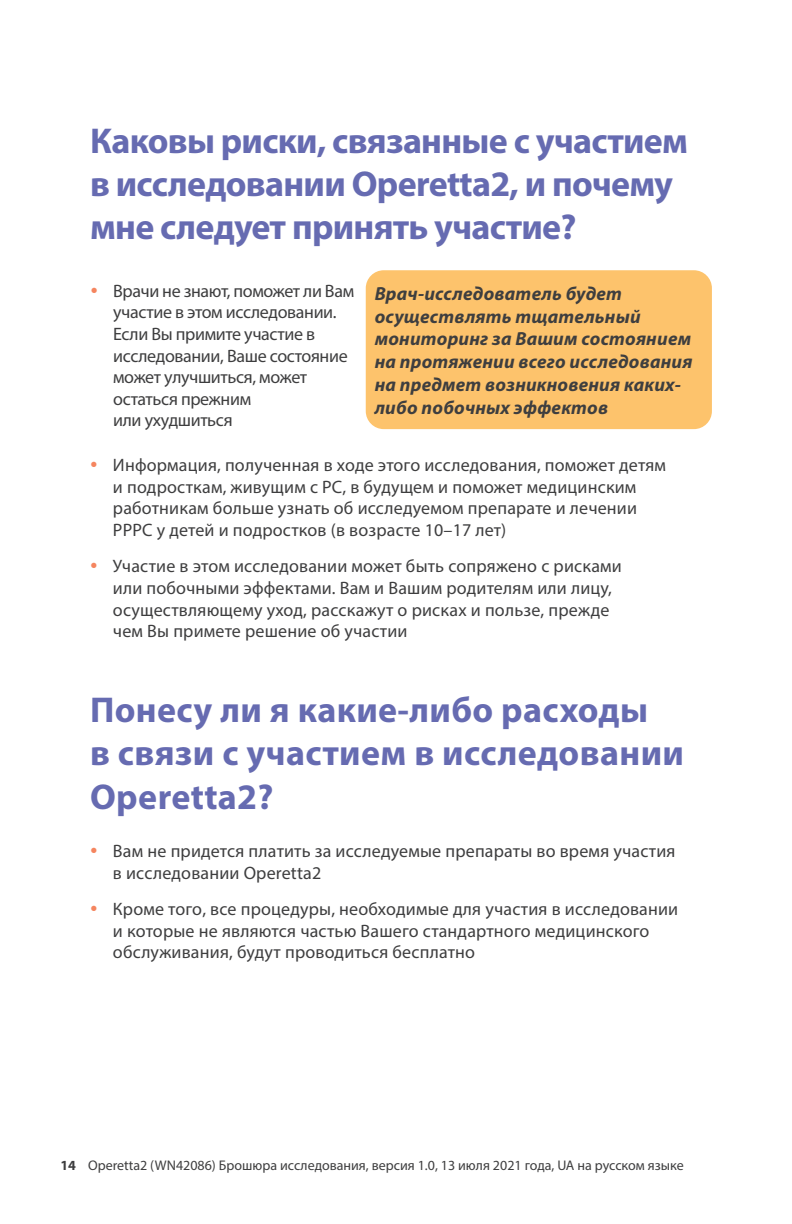
<style>
.page{position:relative;width:792px;height:1224px;background:#fff}
.page>*{position:absolute;margin:0;border:0;box-sizing:border-box;transform-origin:0 0}
.t1{font:700 36px/43.2px "Myriad Pro";letter-spacing:-.02em;color:#666bb1}
.t2{font:700 36px/43.2px "Myriad Pro";letter-spacing:.01em;color:#666bb1}
.t3{font:italic 700 19px/22.8px "Myriad Pro";letter-spacing:.01em;color:#3e3e3f}
.t4{font:18px/21.6px "Myriad Pro";letter-spacing:.01em;color:#3e3e3f}
.t5{font:18px/21.6px "Myriad Pro";letter-spacing:-.02em;color:#3e3e3f}
.t6{font:14px "Myriad Pro";color:#3e3e3f}
.s1{font-weight:700}
</style>
<div class="page">
<div style="left:366px;top:270px;width:346px;height:159px;background:#fdc36c;border-radius:18px"></div>
<h1 class="t1" style="left:90px;top:118px;width:599px">Каковы риски, связанные с участием в исследовании Operetta2, и почему мне следует принять участие?</h1>
<p class="t3" style="left:375px;top:281px;width:319px">Врач-исследователь будет осуществлять тщательный мониторинг за Вашим состоянием на протяжении всего исследования на предмет возникновения каких&shy;либо побочных эффектов</p>
<p class="t5" style="left:113px;top:280px;width:243px">Врачи не знают, поможет ли Вам участие в этом исследовании.<br>Если Вы примите участие в исследовании, Ваше состояние может улучшиться, может остаться прежним<br>или ухудшиться</p>
<p class="t4" style="left:113px;top:454px;width:555px">Информация, полученная в ходе этого исследования, поможет детям и подросткам, живущим с РС, в будущем и поможет медицинским работникам больше узнать об исследуемом препарате и лечении РРРС у детей и подростков (в возрасте 10–17 лет)</p>
<p class="t4" style="left:113px;top:555px;width:510px">Участие в этом исследовании может быть сопряжено с рисками или побочными эффектами. Вам и Вашим родителям или лицу, осуществляющему уход, расскажут о рисках и пользе, прежде чем Вы примете решение об участии</p>
<h1 class="t2" style="left:90px;top:687px;width:596px">Понесу ли я какие-либо расходы<br>в связи с участием в исследовании<br>Operetta2?</h1>
<p class="t4" style="left:113px;top:840px;width:564px">Вам не придется платить за исследуемые препараты во время участия в исследовании Operetta2</p>
<p class="t4" style="left:113px;top:898px;width:567px">Кроме того, все процедуры, необходимые для участия в исследовании и которые не являются частью Вашего стандартного медицинского обслуживания, будут проводиться бесплатно</p>
<p class="t6" style="left:61px;top:1156px;width:625px"><span class="s1">14</span> Operetta2 (WN42086) Брошюра исследования, версия 1.0, 13 июля 2021 года, UA на русском языке</p>
</div>
